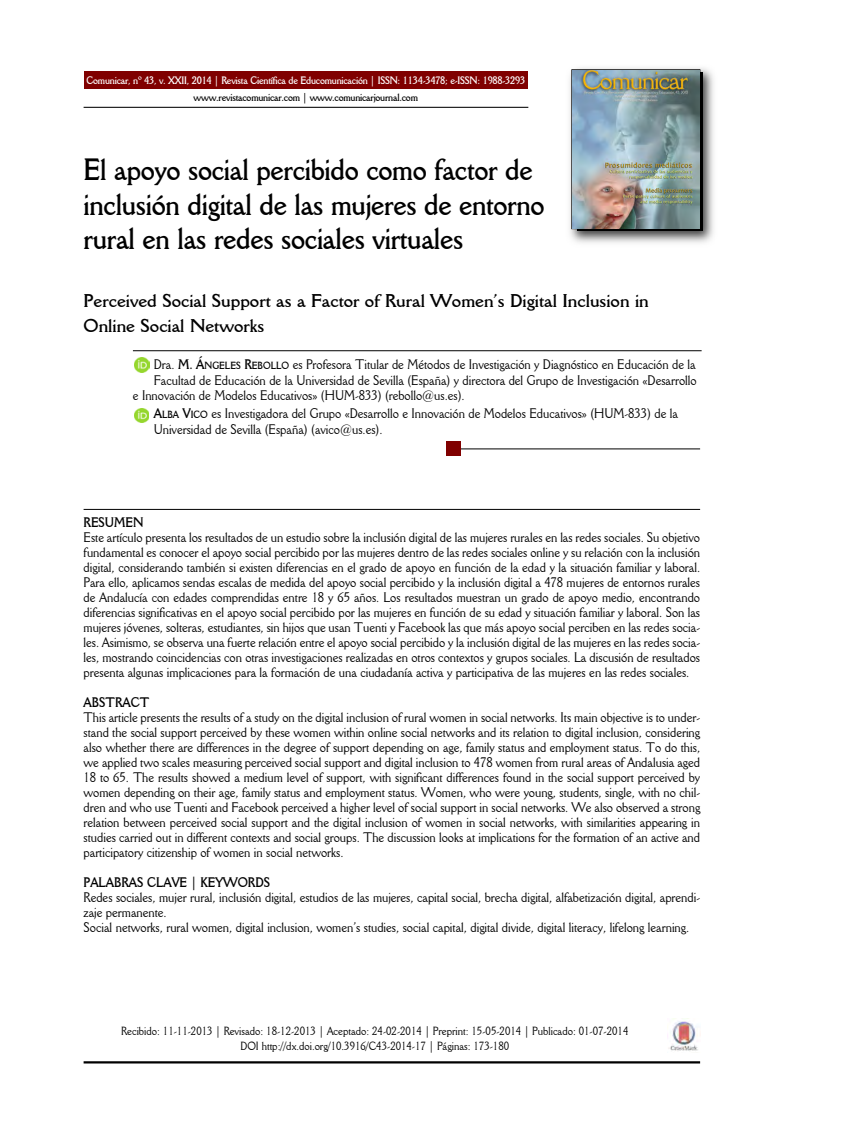
<style>
.page{position:relative;width:849px;height:1127px;background:#fff}
.page>*{position:absolute;margin:0;border:0;box-sizing:border-box;transform-origin:0 0}
.t1{font:700 30px/34.5px "Della Robbia BT";letter-spacing:-.01em;color:#000;scale:.9 1}
.t2{font:700 18px/26px "Della Robbia BT";color:#000}
.t3{font:13.5px/15px "Della Robbia BT";color:#000;scale:.9 1}
.t4{font:700 13.5px "Della Robbia BT";color:#000;scale:.9 1}
.t5{font:11.55px/15px "Della Robbia BT";color:#000;text-align:center;scale:.9 1}
.t6{font:700 10.5px "Della Robbia BT";letter-spacing:-.02em;color:#fff;scale:.9 1}
.t7{font:700 10.5px "Della Robbia BT";letter-spacing:-.02em;color:#000;scale:.9 1}
.s1{font-weight:700}
.s2{font-weight:700;font-size:10.2px}
</style>
<div class="page">
<svg style="left:83px;top:106px;width:446px;height:2px"></svg>
<div style="left:84px;top:71px;width:444px;height:17px;background:#800000"></div>
<img style="left:569px;top:68px;width:145px;height:175px">
<img style="left:577px;top:73px;width:125px;height:157px">
<img style="left:572px;top:70px;width:128px;height:158px">
<svg style="left:132px;top:350px;width:570px;height:1px"></svg>
<svg style="left:83px;top:508px;width:618px;height:2px"></svg>
<svg style="left:461px;top:448px;width:240px;height:1px"></svg>
<img style="left:668px;top:1018px;width:30px;height:33px">
<hr style="left:84px;top:1061px;width:616px;height:2px;background:#000">
<div style="left:446px;top:442px;width:15px;height:14px;background:#800000"></div>
<svg style="left:138px;top:360px;width:12px;height:13px"></svg>
<img style="left:134px;top:357px;width:15px;height:15px">
<img style="left:134px;top:408px;width:15px;height:14px">
<p class="t6" style="left:86px;top:74px;width:489px">Comunicar, nº 43, v. XXII, 2014 | Revista Científica de Educomunicación | ISSN: 1134-3478; e-ISSN: 1988-3293</p>
<p class="t7" style="left:194px;top:91px;width:251px">www.revistacomunicar.com | www.comunicarjournal.com</p>
<h1 class="t1" style="left:84px;top:152px;width:514px">El apoyo social percibido como factor de inclusión digital de las mujeres de entorno rural en las redes sociales virtuales</h1>
<h2 class="t2" style="left:84px;top:287px;width:567px">Perceived Social Support as a Factor of Rural Women’s Digital Inclusion in<br>Online Social Networks</h2>
<p class="t3" style="left:154px;top:356px;width:603px">Dra. <span class="s1">M. Á</span><span class="s2">NGELES</span> <span class="s1">R</span><span class="s2">EBOLLO</span> es Profesora Titular de Métodos de Investigación y Diagnóstico en Educación de la</p>
<p class="t3" style="left:154px;top:372px;width:605px">Facultad de Educación de la Universidad de Sevilla (España) y directora del Grupo de Investigación «Desarrollo</p>
<p class="t3" style="left:133px;top:388px;width:370px">e Innovación de Modelos Educativos» (HUM-833) (rebollo@us.es).</p>
<p class="t3" style="left:154px;top:405px;width:584px;line-height:15.8px"><span class="s1">A</span><span class="s2">LBA</span> <span class="s1">V</span><span class="s2">ICO</span> es Investigadora del Grupo «Desarrollo e Innovación de Modelos Educativos» (HUM-833) de la<br>Universidad de Sevilla (España) (avico@us.es).</p>
<p class="t4" style="left:84px;top:514px;width:68px">RESUMEN</p>
<p class="t3" style="left:84px;top:530px;width:687px;text-align:justify">Este artículo presenta los resultados de un estudio sobre la inclusión digital de las mujeres rurales en las redes sociales. Su objetivo fundamental es conocer el apoyo social percibido por las mujeres dentro de las redes sociales online y su relación con la inclusión digital, considerando también si existen diferencias en el grado de apoyo en función de la edad y la situación familiar y laboral.<br>Para ello, aplicamos sendas escalas de medida del apoyo social percibido y la inclusión digital a 478 mujeres de entornos rurales de Andalucía con edades comprendidas entre 18 y 65 años. Los resultados muestran un grado de apoyo medio, encontrando diferencias significativas en el apoyo social percibido por las mujeres en función de su edad y situación familiar y laboral. Son las mujeres jóvenes, solteras, estudiantes, sin hijos que usan Tuenti y Facebook las que más apoyo social perciben en las redes socia&shy;les. Asimismo, se observa una fuerte relación entre el apoyo social percibido y la inclusión digital de las mujeres en las redes socia&shy;les, mostrando coincidencias con otras investigaciones realizadas en otros contextos y grupos sociales. La discusión de resultados presenta algunas implicaciones para la formación de una ciudadanía activa y participativa de las mujeres en las redes sociales.</p>
<p class="t4" style="left:84px;top:694px;width:75px">ABSTRACT</p>
<p class="t3" style="left:84px;top:710px;width:687px;text-align:justify">This article presents the results of a study on the digital inclusion of rural women in social networks. Its main objective is to under - stand the social support perceived by these women within online social networks and its relation to digital inclusion, considering also whether there are differences in the degree of support depending on age, family status and employment status. To do this, we applied two scales measuring perceived social support and digital inclusion to 478 women from rural areas of Andalusia aged 18 to 65. The results showed a medium level of support, with significant differences found in the social support perceived by women depending on their age, family status and employment status. Women, who were young, students, single, with no chil&shy;dren and who use Tuenti and Facebook perceived a higher level of social support in social networks. We also observed a strong relation between perceived social support and the digital inclusion of women in social networks, with similarities appearing in studies carried out in different contexts and social groups. The discussion looks at implications for the formation of an active and participatory citizenship of women in social networks.</p>
<p class="t4" style="left:84px;top:874px;width:209px">PALABRAS CLAVE | KEYWORDS</p>
<p class="t3" style="left:84px;top:890px;width:687px">Redes sociales, mujer rural, inclusión digital, estudios de las mujeres, capital social, brecha digital, alfabetización digital, aprendi&shy;zaje permanente.<br>Social networks, rural women, digital inclusion, women’s studies, social capital, digital divide, digital literacy, lifelong learning.</p>
<p class="t5" style="left:121px;top:1023px;width:565px">Recibido: 11-11-2013 | Revisado: 18-12-2013 | Aceptado: 24-02-2014 | Preprint: 15-05-2014 | Publicado: 01-07-2014<br>DOI http://dx.doi.org/10.3916/C43-2014-17 | Páginas: 173-180</p>
</div>
